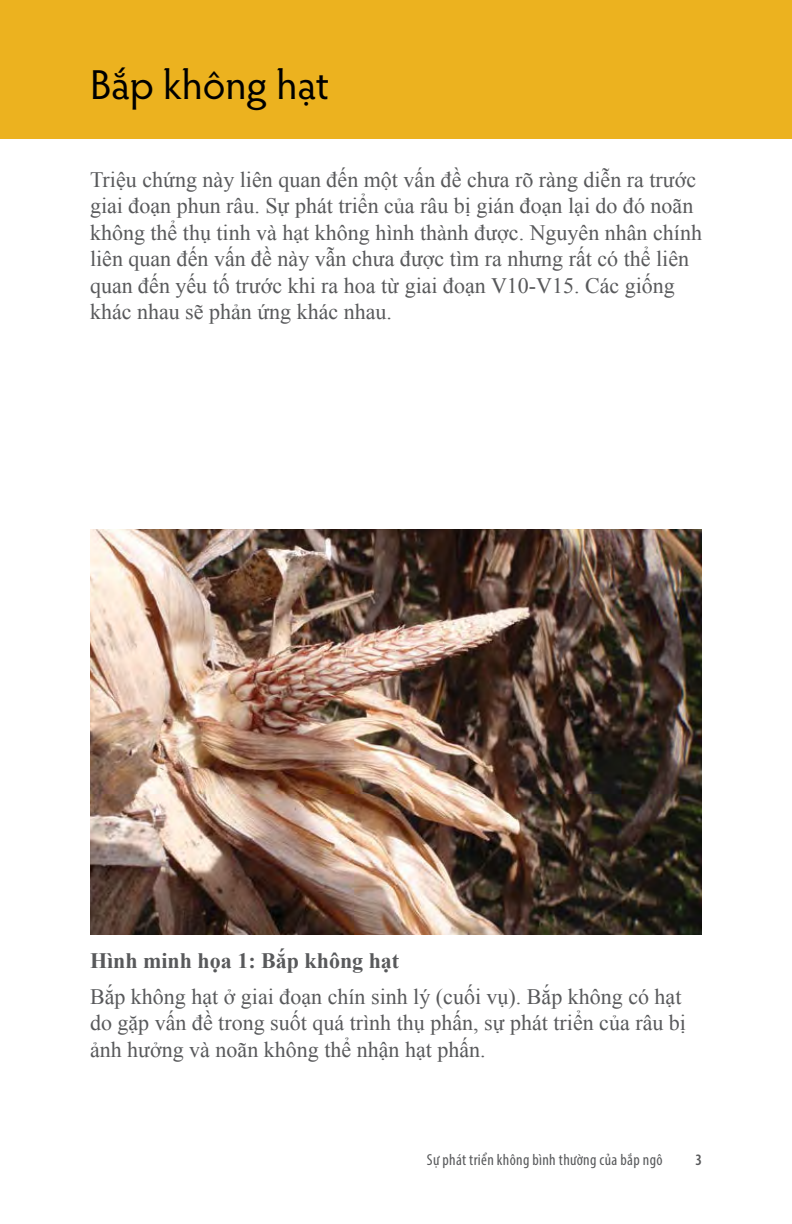
<style>
.page{position:relative;width:792px;height:1224px;background:#fff}
.page>*{position:absolute;margin:0;border:0;box-sizing:border-box;transform-origin:0 0}
.t1{font:42px "Hypatia Sans Pro";color:#000}
.t2{font:22px/26.4px "Times New Roman";color:#58595b}
.t3{font:700 22px "Times New Roman";color:#58595b}
.t4{font:condensed 16px "Myriad Pro";letter-spacing:.02em;color:#58595b}
.t5{font:600 condensed 16px "Myriad Pro";color:#58595b}
</style>
<div class="page">
<div style="left:0;top:0;width:792px;height:138px;background:#ecb21f"></div>
<img style="left:90px;top:530px;width:612px;height:404px">
<h1 class="t1" style="left:90px;top:56px;width:240px">Bắp không hạt</h1>
<p class="t2" style="left:90px;top:166px;width:614px">Triệu chứng này liên quan đến một vấn đề chưa rõ ràng diễn ra trước giai đoạn phun râu. Sự phát triển của râu bị gián đoạn lại do đó noãn không thể thụ tinh và hạt không hình thành được. Nguyên nhân chính liên quan đến vấn đề này vẫn chưa được tìm ra nhưng rất có thể liên quan đến yếu tố trước khi ra hoa từ giai đoạn V10-V15. Các giống khác nhau sẽ phản ứng khác nhau.</p>
<p class="t3" style="left:90px;top:946px;width:311px">Hình minh họa 1: Bắp không hạt</p>
<p class="t2" style="left:90px;top:983px;width:598px">Bắp không hạt ở giai đoạn chín sinh lý (cuối vụ). Bắp không có hạt do gặp vấn đề trong suốt quá trình thụ phấn, sự phát triển của râu bị ảnh hưởng và noãn không thể nhận hạt phấn.</p>
<p class="t4" style="left:427px;top:1150px;width:237px">Sự phát triển không bình thường của bắp ngô</p>
<p class="t5" style="left:695px;top:1151px;width:8px">3</p>
</div>
